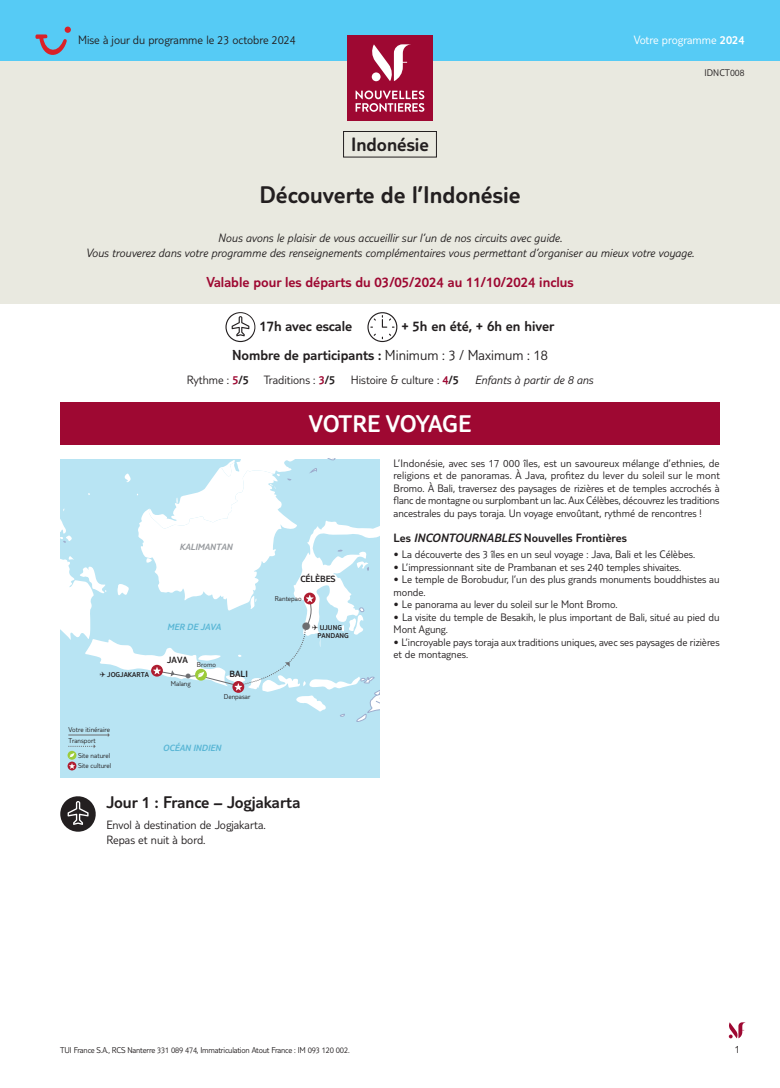
<style>
.page{position:relative;width:780px;height:1088px;background:#fff}
.page>*{position:absolute;margin:0;border:0;box-sizing:border-box;transform-origin:0 0}
.t1{font:300 25px "TUI Type";color:#231f20}
.t2{font:300 25px "TUI Type";letter-spacing:-.015em;color:#fff}
.t3{font:300 24.12px "TUI Type";color:#6c6d70}
.t4{font:300 20px "TUI Type";color:#231f20}
.t5{font:300 17.5px "TUI Type";color:#231f20}
.t6{font:300 15.5px "TUI Type";color:#6c6d70}
.t7{font:300 15px/28.6px "TUI Type";color:#231f20}
.t8{font:300 15px "TUI Type";color:#9e0832}
.t9{font:italic 300 12.5px/15px "TUI Type";color:#231f20;text-align:center}
.t10{font:300 12.5px/15px "TUI Type";color:#231f20}
.t11{font:300 12.5px "TUI Type";color:#231f20}
.t12{font:300 12.5px "TUI Type";color:#fff}
.t13{font:300 11.25px/12.5px "TUI Type";color:#231f20}
.t14{font:300 10px "TUI Type";color:#231f20}
.t15{font:italic 300 9.38px "TUI Type";color:#59b6d5}
.t16{font:300 9.38px "TUI Type";color:#231f20}
.t17{font:italic 300 9.38px "TUI Type";color:#95989c}
.t18{font:300 8.75px "TUI Type";letter-spacing:-.02em;color:#231f20}
.t19{font:300 7.25px/11.4px "TUI Type";color:#231f20}
.t20{font:300 7.25px "TUI Type";color:#231f20}
.s1{font-style:inherit}
.s2{color:#9e0832}
.s3{font-style:italic}
</style>
<div class="page">
<svg style="left:728px;top:1022px;width:18px;height:16px"></svg>
<div style="left:0;top:0;width:780px;height:303px;background:#e9e9e0"></div>
<div style="left:0;top:0;width:780px;height:60px;background:#56cbf5"></div>
<div style="left:347px;top:35px;width:85px;height:85px;background:#9e0832"></div>
<svg style="left:355px;top:90px;width:69px;height:22px"></svg>
<svg style="left:371px;top:44px;width:40px;height:37px"></svg>
<svg style="left:225px;top:312px;width:31px;height:30px"></svg>
<svg style="left:367px;top:312px;width:30px;height:30px"></svg>
<div style="left:343px;top:131px;width:94px;height:26px;border:1px solid #231f20"></div>
<div style="left:60px;top:402px;width:659px;height:43px;background:#9e0832"></div>
<div style="left:60px;top:459px;width:319px;height:319px;background:#b8e4f3"></div>
<hr style="left:68px;top:734px;width:40px;height:1px;background:#6c6d70">
<div style="left:68px;top:761px;width:8px;height:9px;background:#af1d31;border-radius:50%"></div>
<svg style="left:68px;top:744px;width:28px;height:25px"></svg>
<svg style="left:60px;top:459px;width:319px;height:263px"></svg>
<svg style="left:60px;top:796px;width:36px;height:36px"></svg>
<svg style="left:35px;top:27px;width:36px;height:28px"></svg>
<p class="t10" style="left:78px;top:32px;width:219px">Mise à jour du programme le 23 octobre 2024</p>
<h3 class="t4" style="left:351px;top:133px;width:79px">Indonésie</h3>
<h1 class="t1" style="left:259px;top:180px;width:263px">Découverte de l’Indonésie</h1>
<p class="t12" style="left:634px;top:33px;width:112px">Votre programme <span class="s1">2024</span></p>
<p class="t14" style="left:704px;top:67px;width:41px">IDNCT008</p>
<p class="t9" style="left:86px;top:230px;width:610px">Nous avons le plaisir de vous accueillir sur l’un de nos circuits avec guide.<br>Vous trouverez dans votre programme des renseignements complémentaires vous permettant d’organiser au mieux votre voyage.</p>
<h3 class="t8" style="left:206px;top:273px;width:368px">Valable pour les départs du 03/05/2024 au 11/10/2024 inclus</h3>
<h3 class="t7" style="left:232px;top:312px;width:324px;text-indent:169px">+ 5h en été, + 6h en hiver<br>Nombre de participants : <span class="s1">Minimum : 3 / Maximum : 18</span></h3>
<p class="t10" style="left:187px;top:372px;width:408px">Rythme : <span class="s2">5</span><span class="s1">/5</span> Traditions : <span class="s2">3</span><span class="s1">/5</span> Histoire &amp; culture : <span class="s2">4</span><span class="s1">/5</span> <span class="s3">Enfants à partir de 8 ans</span></p>
<h3 class="t7" style="left:259px;top:312px;width:94px">17h avec escale</h3>
<p class="t17" style="left:179px;top:541px;width:54px">KALIMANTAN</p>
<p class="t20" style="left:100px;top:670px;width:51px">✈ JOGJAKARTA</p>
<p class="t19" style="left:68px;top:724px;width:43px">Votre itinéraire<br>Transport</p>
<p class="t19" style="left:78px;top:750px;width:35px;line-height:10.8px">Site naturel<br>Site culturel</p>
<p class="t15" style="left:167px;top:622px;width:55px">MER DE JAVA</p>
<p class="t16" style="left:167px;top:654px;width:22px">JAVA</p>
<p class="t19" style="left:197px;top:659px;width:21px">Bromo</p>
<h3 class="t6" style="left:184px;top:667px;width:19px">••</h3>
<p class="t19" style="left:171px;top:678px;width:21px">Malang</p>
<p class="t16" style="left:229px;top:668px;width:20px">BALI</p>
<p class="t19" style="left:224px;top:690px;width:28px">Denpasar</p>
<p class="t15" style="left:163px;top:742px;width:60px">OCÉAN INDIEN</p>
<h1 class="t2" style="left:309px;top:409px;width:164px">VOTRE VOYAGE</h1>
<p class="t16" style="left:300px;top:574px;width:37px">CÉLÈBES</p>
<p class="t19" style="left:275px;top:593px;width:28px">Rantepao</p>
<h2 class="t3" style="left:300px;top:612px;width:13px">•</h2>
<h3 class="t6" style="left:302px;top:617px;width:9px">•</h3>
<p class="t20" style="left:312px;top:624px;width:31px">✈ UJUNG</p>
<p class="t20" style="left:317px;top:631px;width:33px">PANDANG</p>
<p class="t13" style="left:393px;top:456px;width:328px;text-align:justify">L’Indonésie, avec ses 17 000 îles, est un savoureux mélange d’ethnies, de religions et de panoramas. À Java, profitez du lever du soleil sur le mont Bromo. À Bali, traversez des paysages de rizières et de temples accrochés à flanc de montagne ou surplombant un lac. Aux Célèbes, découvrez les traditions ancestrales du pays toraja. Un voyage envoûtant, rythmé de rencontres !</p>
<p class="t11" style="left:393px;top:531px;width:235px">Les <span class="s3">INCONTOURNABLES</span> Nouvelles Frontières</p>
<p class="t13" style="left:393px;top:548px;width:303px">• La découverte des 3 îles en un seul voyage : Java, Bali et les Célèbes.</p>
<p class="t13" style="left:393px;top:560px;width:289px">• L’impressionnant site de Prambanan et ses 240 temples shivaites.</p>
<p class="t13" style="left:393px;top:573px;width:327px">• Le temple de Borobudur, l’un des plus grands monuments bouddhistes au monde.</p>
<p class="t13" style="left:393px;top:598px;width:225px">• Le panorama au lever du soleil sur le Mont Bromo.</p>
<p class="t13" style="left:393px;top:610px;width:327px">• La visite du temple de Besakih, le plus important de Bali, situé au pied du<br>Mont Agung.</p>
<p class="t13" style="left:393px;top:635px;width:327px">• L’incroyable pays toraja aux traditions uniques, avec ses paysages de rizières et de montagnes.</p>
<h3 class="t5" style="left:106px;top:792px;width:195px">Jour 1 : France – Jogjakarta</h3>
<p class="t10" style="left:106px;top:817px;width:161px">Envol à destination de Jogjakarta.<br>Repas et nuit à bord.</p>
<p class="t18" style="left:60px;top:1045px;width:291px">TUI France S.A., RCS Nanterre 331 089 474, Immatriculation Atout France : IM 093 120 002.</p>
<p class="t13" style="left:734px;top:1042px;width:7px">1</p>
</div>
